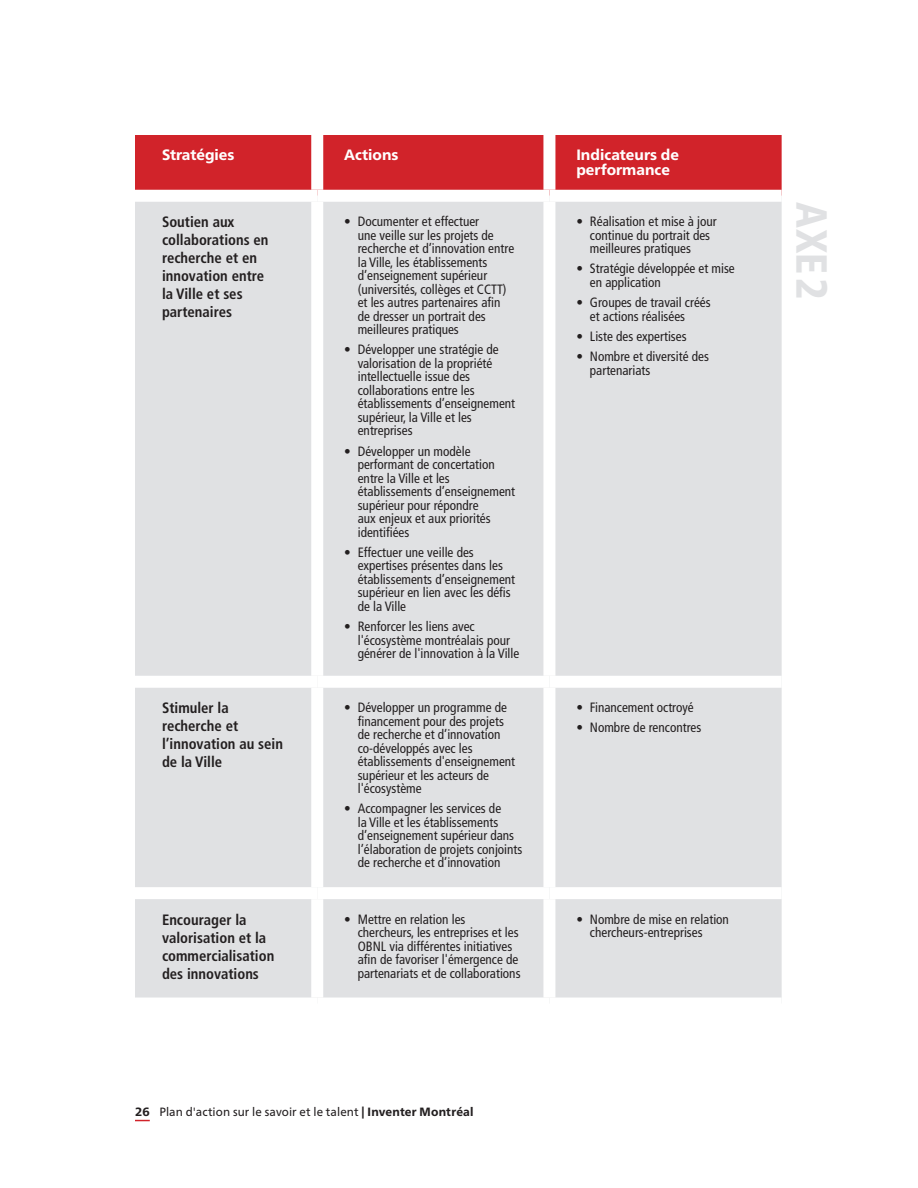
<style>
.page{position:relative;width:918px;height:1188px;background:#fff}
.page>*{position:absolute;margin:0;border:0;box-sizing:border-box;transform-origin:0 0}
.Titre{font:800 condensed 43.5px "Frutiger Neue LT Pro";color:#e0e1e3;scale:.94 1}
.Texte{font:700 condensed 15px/18px "Frutiger";color:#231f20}
.TAB_Enoncé{font:800 15px/15px "Frutiger Neue LT Pro";color:#fff}
.t1{font:condensed 13.5px/13.5px "Frutiger";color:#231f20}
.t2{font:12px "Frutiger Neue LT Pro";letter-spacing:.01em;color:#231f20;scale:.96 1}
.s1{font-weight:800}
</style>
<div class="page">
<svg style="left:135px;top:1120px;width:15px;height:1px"></svg>
<div style="left:135px;top:135px;width:647px;height:55px;background:#d1232a"></div>
<div style="left:135px;top:202px;width:647px;height:796px;background:#e0e1e3"></div>
<div style="left:311px;top:688px;width:12px;height:199px;background:#fff"></div>
<div style="left:543px;top:688px;width:12px;height:199px;background:#fff"></div>
<div style="left:311px;top:899px;width:12px;height:99px;background:#fff"></div>
<div style="left:543px;top:899px;width:12px;height:99px;background:#fff"></div>
<div style="left:311px;top:135px;width:12px;height:55px;background:#fff"></div>
<div style="left:543px;top:135px;width:12px;height:55px;background:#fff"></div>
<div style="left:311px;top:202px;width:12px;height:474px;background:#fff"></div>
<div style="left:543px;top:202px;width:12px;height:474px;background:#fff"></div>
<div style="left:135px;top:676px;width:182px;height:12px;background:#fff"></div>
<div style="left:317px;top:676px;width:232px;height:12px;background:#fff"></div>
<div style="left:549px;top:676px;width:233px;height:12px;background:#fff"></div>
<div style="left:135px;top:887px;width:182px;height:12px;background:#fff"></div>
<div style="left:317px;top:887px;width:232px;height:12px;background:#fff"></div>
<div style="left:549px;top:887px;width:233px;height:12px;background:#fff"></div>
<hr style="left:917px;top:0;width:1px;height:1188px;background:#e0e1e3">
<p class="TAB_Enoncé" style="left:162px;top:147px;width:74px">Stratégies</p>
<p class="TAB_Enoncé" style="left:344px;top:147px;width:56px">Actions</p>
<p class="TAB_Enoncé" style="left:576px;top:147px;width:104px">Indicateurs de performance</p>
<p class="Texte" style="left:162px;top:213px;width:108px">Soutien aux collaborations en recherche et en innovation entre la Ville et ses partenaires</p>
<p class="t1" style="left:358px;top:215px;width:158px;text-indent:-13px">• Documenter et effectuer<br>une veille sur les projets de recherche et d’innovation entre la Ville, les établissements d’enseignement supérieur (universités, collèges et CCTT) et les autres partenaires afin de dresser un portrait des meilleures pratiques</p>
<p class="t1" style="left:358px;top:343px;width:159px;text-indent:-14px">• Développer une stratégie de valorisation de la propriété intellectuelle issue des collaborations entre les établissements d’enseignement supérieur, la Ville et les entreprises</p>
<p class="t1" style="left:358px;top:444px;width:159px;text-indent:-14px">• Développer un modèle performant de concertation entre la Ville et les établissements d’enseignement supérieur pour répondre<br>aux enjeux et aux priorités identifiées</p>
<p class="t1" style="left:358px;top:546px;width:159px;text-indent:-14px">• Effectuer une veille des expertises présentes dans les établissements d’enseignement supérieur en lien avec les défis de la Ville</p>
<p class="t1" style="left:358px;top:620px;width:163px;text-indent:-14px">• Renforcer les liens avec l'écosystème montréalais pour générer de l'innovation à la Ville</p>
<p class="t1" style="left:590px;top:215px;width:128px;text-indent:-14px">• Réalisation et mise à jour continue du portrait des meilleures pratiques</p>
<p class="t1" style="left:590px;top:262px;width:146px;text-indent:-14px">• Stratégie développée et mise en application</p>
<p class="t1" style="left:590px;top:296px;width:122px;text-indent:-14px">• Groupes de travail créés et actions réalisées</p>
<p class="t1" style="left:576px;top:330px;width:112px">• Liste des expertises</p>
<p class="t1" style="left:590px;top:350px;width:120px;text-indent:-14px">• Nombre et diversité des partenariats</p>
<p class="Texte" style="left:162px;top:699px;width:122px">Stimuler la recherche et l’innovation au sein de la Ville</p>
<p class="t1" style="left:358px;top:701px;width:159px;text-indent:-14px">• Développer un programme de financement pour des projets de recherche et d’innovation co-développés avec les établissements d'enseignement supérieur et les acteurs de l'écosystème</p>
<p class="t1" style="left:358px;top:802px;width:166px;text-indent:-14px">• Accompagner les services de<br>la Ville et les établissements d’enseignement supérieur dans l’élaboration de projets conjoints de recherche et d’innovation</p>
<p class="t1" style="left:576px;top:701px;width:119px">• Financement octroyé</p>
<p class="t1" style="left:576px;top:721px;width:126px">• Nombre de rencontres</p>
<p class="Texte" style="left:162px;top:910px;width:114px">Encourager la valorisation et la commercialisation des innovations</p>
<p class="t1" style="left:358px;top:912px;width:164px;text-indent:-14px">• Mettre en relation les chercheurs, les entreprises et les<br>OBNL via différentes initiatives afin de favoriser l'émergence de partenariats et de collaborations</p>
<p class="t1" style="left:590px;top:912px;width:141px;text-indent:-14px">• Nombre de mise en relation chercheurs-entreprises</p>
<p class="t2" style="left:135px;top:1105px;width:354px"><span class="s1">26</span> Plan d'action sur le savoir et le talent <span class="s1">| Inventer Montréal</span></p>
<p class="Titre" style="left:838px;top:202px;width:105px;rotate:90deg">AXE2</p>
</div>
